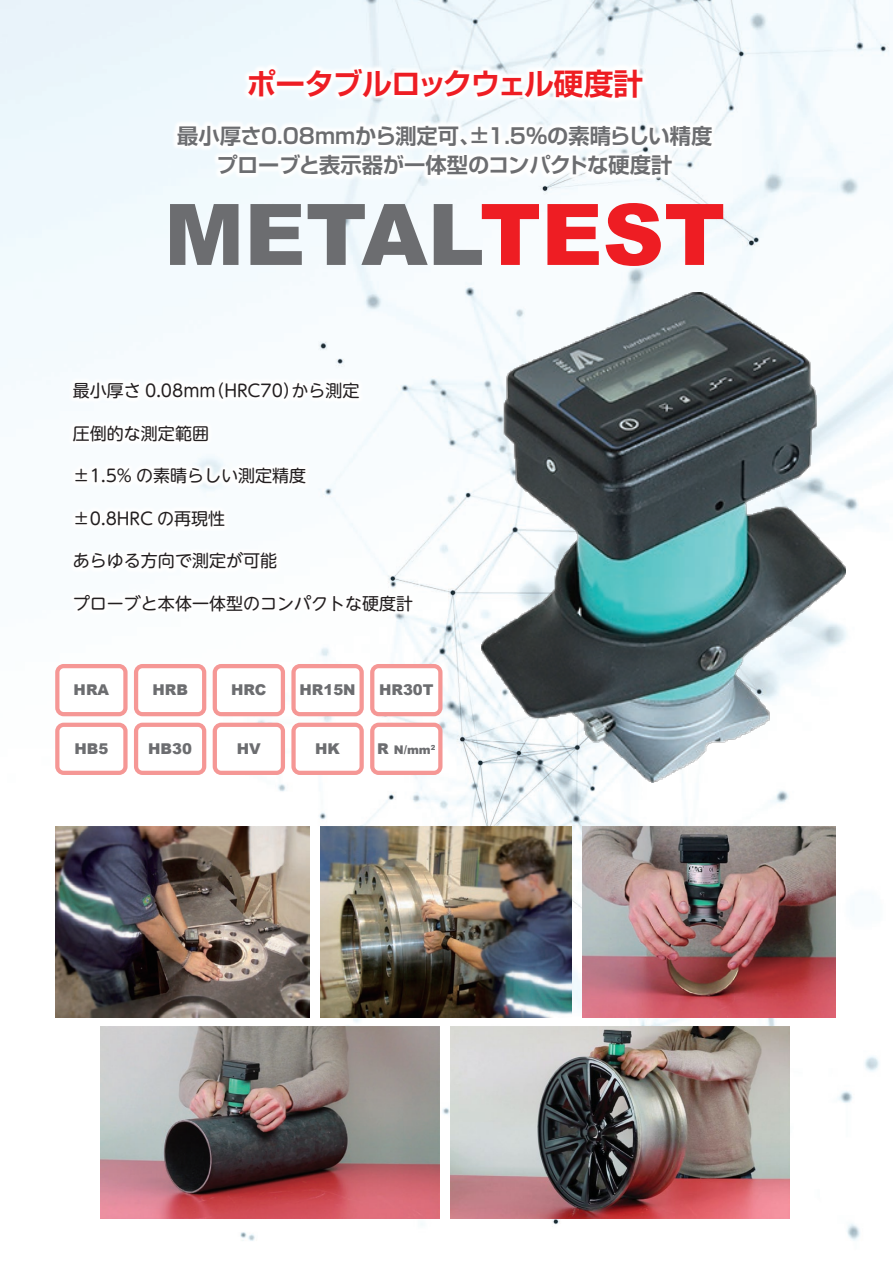
<style>
.page{position:relative;width:893px;height:1263px;background:#fff}
.page>*{position:absolute;margin:0;border:0;box-sizing:border-box;transform-origin:0 0}
.t1{font:900 85.05px "Arial";color:#6c6d70}
.t2{font:700 29.7px "Shin Go Pro De";letter-spacing:-.025em;color:#ee1d23}
.t3{font:700 21.3px/29.7px "Shin Go Pro De";color:#6c6d70;text-align:center}
.t4{font:16.95px "UD Shin M Go Pro";color:#231f20}
.t5{font:900 14.85px "Arial";color:#6c6d70}
.t6{font:900 11.85px "Arial";color:#6c6d70}
.s1{color:#ee1d23}
.s2{font-size:14.85px}
</style>
<div class="page">
<img style="left:0;top:0;width:893px;height:1241px">
<img style="left:481px;top:292px;width:365px;height:490px">
<img style="left:67px;top:376px;width:353px;height:244px">
<img style="left:69px;top:378px;width:348px;height:242px">
<img style="left:242px;top:62px;width:408px;height:56px">
<img style="left:242px;top:65px;width:405px;height:53px">
<div style="left:171px;top:118px;width:548px;height:124px;background:#f1fafd"></div>
<img style="left:173px;top:121px;width:543px;height:121px">
<svg style="left:55px;top:664px;width:73px;height:52px"></svg>
<svg style="left:134px;top:664px;width:72px;height:52px"></svg>
<svg style="left:213px;top:664px;width:72px;height:52px"></svg>
<svg style="left:291px;top:664px;width:73px;height:52px"></svg>
<svg style="left:370px;top:664px;width:72px;height:52px"></svg>
<svg style="left:55px;top:723px;width:73px;height:52px"></svg>
<svg style="left:134px;top:723px;width:72px;height:52px"></svg>
<svg style="left:213px;top:723px;width:72px;height:52px"></svg>
<svg style="left:291px;top:723px;width:73px;height:52px"></svg>
<svg style="left:370px;top:723px;width:72px;height:52px"></svg>
<img style="left:55px;top:826px;width:254px;height:191px">
<img style="left:320px;top:826px;width:252px;height:191px">
<img style="left:583px;top:826px;width:252px;height:191px">
<img style="left:100px;top:1027px;width:339px;height:191px">
<img style="left:450px;top:1027px;width:339px;height:191px">
<h2 class="t2" style="left:246px;top:60px;width:398px">ポータブルロックウェル硬度計</h2>
<p class="t3" style="left:177px;top:118px;width:536px">最小厚さ0.08mmから測定可、±1.5%の素晴らしい精度プローブと表示器が一体型のコンパクトな硬度計</p>
<h1 class="t1" style="left:164px;top:187px;width:563px">METAL<span class="s1">TEST</span></h1>
<p class="t4" style="left:73px;top:377px;width:288px">最小厚さ 0.08mm（HRC70）から測定</p>
<p class="t4" style="left:73px;top:420px;width:138px">圧倒的な測定範囲</p>
<p class="t4" style="left:73px;top:462px;width:235px">±1.5% の素晴らしい測定精度</p>
<p class="t4" style="left:73px;top:505px;width:154px">±0.8HRC の再現性</p>
<p class="t4" style="left:73px;top:547px;width:206px">あらゆる方向で測定が可能</p>
<p class="t4" style="left:73px;top:590px;width:342px">プローブと本体一体型のコンパクトな硬度計</p>
<p class="t5" style="left:74px;top:682px;width:37px">HRA</p>
<p class="t5" style="left:152px;top:682px;width:37px">HRB</p>
<p class="t5" style="left:231px;top:682px;width:37px">HRC</p>
<p class="t5" style="left:299px;top:682px;width:58px">HR15N</p>
<p class="t5" style="left:379px;top:682px;width:56px">HR30T</p>
<p class="t5" style="left:74px;top:740px;width:35px">HB5</p>
<p class="t5" style="left:148px;top:740px;width:45px">HB30</p>
<p class="t5" style="left:237px;top:740px;width:25px">HV</p>
<p class="t5" style="left:315px;top:740px;width:26px">HK</p>
<p class="t6" style="left:377px;top:743px;width:60px"><span class="s2">R</span> N/mm<sup>2</sup></p>
</div>
